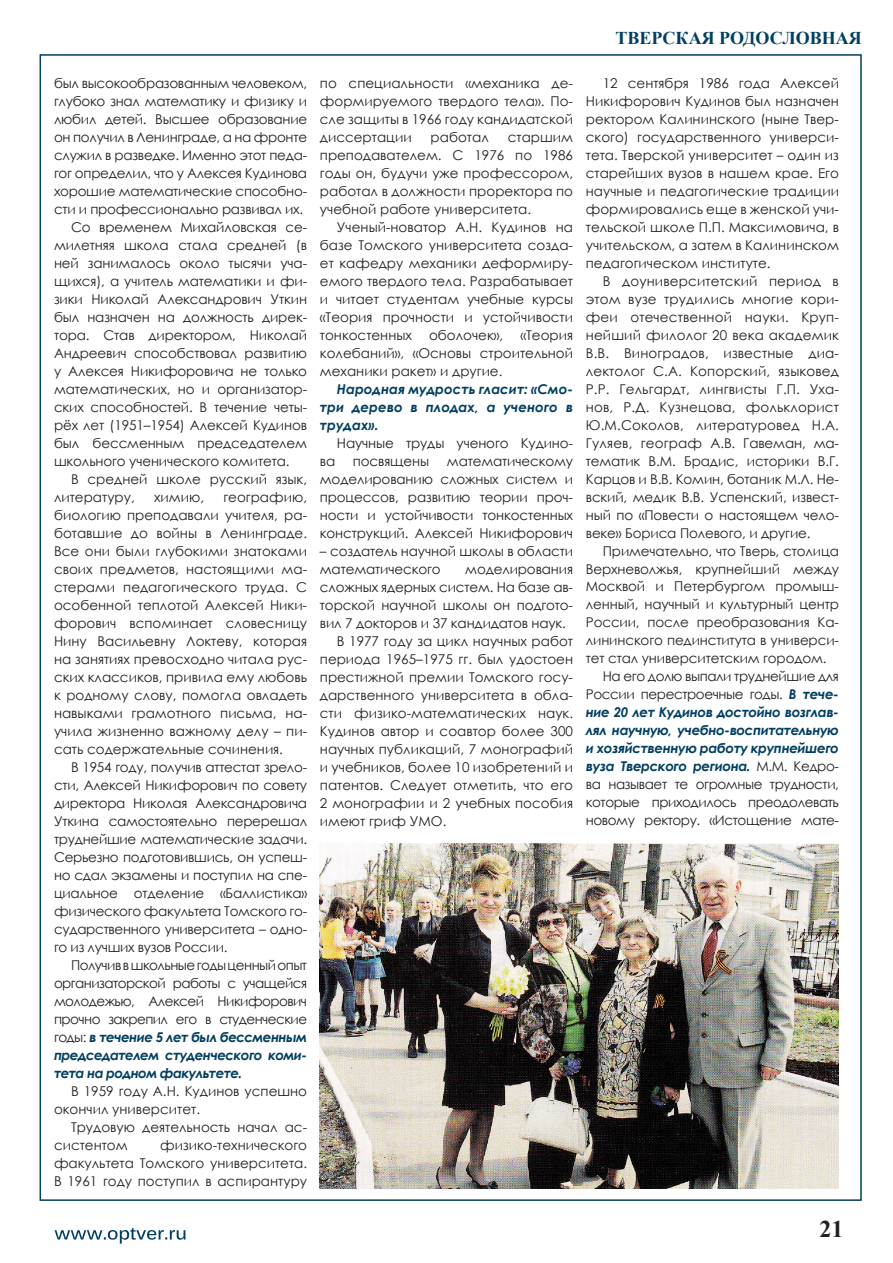
<style>
.page{position:relative;width:893px;height:1263px;background:#fff}
.page>*{position:absolute;margin:0;border:0;box-sizing:border-box;transform-origin:0 0}
.t1{font:700 24px "Times New Roman";color:#231f20}
.t2{font:700 18px "Times New Roman";color:#003e61}
.t3{font:13.5px/18px "Century Gothic";letter-spacing:-.01em;color:#231f20;text-align:justify}
.t4{font:italic 700 13.5px/18px "Century Gothic";letter-spacing:-.03em;color:#003e61;text-align:justify}
.t5{font:13.5px "Century Gothic";letter-spacing:-.03em;color:#231f20}
.s1{font-weight:700;font-style:italic;color:#003e61}
.s2{font-weight:400;font-style:normal;color:#231f20}
</style>
<div class="page">
<svg style="left:55px;top:1228px;width:131px;height:16px"></svg>
<img style="left:320px;top:843px;width:519px;height:346px">
<p class="t3" style="left:54px;top:74px;width:255px">был высокообразованным человеком,</p>
<p class="t3" style="left:54px;top:92px;width:255px">глубоко знал математику и физику и</p>
<p class="t3" style="left:54px;top:110px;width:255px">любил детей. Высшее образование</p>
<p class="t3" style="left:54px;top:128px;width:255px">он получил в Ленинграде, а на фронте</p>
<p class="t3" style="left:54px;top:146px;width:255px">служил в разведке. Именно этот педа-</p>
<p class="t3" style="left:54px;top:164px;width:255px">гог определил, что у Алексея Кудинова</p>
<p class="t3" style="left:54px;top:182px;width:255px">хорошие математические способно-</p>
<p class="t3" style="left:54px;top:200px;width:251px">сти и профессионально развивал их.</p>
<p class="t3" style="left:71px;top:218px;width:238px">Со временем Михайловская се-</p>
<p class="t3" style="left:54px;top:236px;width:255px">милетняя школа стала средней (в</p>
<p class="t3" style="left:54px;top:254px;width:255px">ней занималось около тысячи уча-</p>
<p class="t3" style="left:54px;top:272px;width:255px">щихся), а учитель математики и фи-</p>
<p class="t3" style="left:54px;top:290px;width:255px">зики Николай Александрович Уткин</p>
<p class="t3" style="left:54px;top:308px;width:255px">был назначен на должность дирек-</p>
<p class="t3" style="left:54px;top:326px;width:255px">тора. Став директором, Николай</p>
<p class="t3" style="left:54px;top:344px;width:255px">Андреевич способствовал развитию</p>
<p class="t3" style="left:54px;top:362px;width:255px">у Алексея Никифоровича не только</p>
<p class="t3" style="left:54px;top:380px;width:255px">математических, но и организатор-</p>
<p class="t3" style="left:54px;top:398px;width:255px">ских способностей. В течение четы-</p>
<p class="t3" style="left:54px;top:416px;width:255px">рёх лет (1951–1954) Алексей Кудинов</p>
<p class="t3" style="left:54px;top:434px;width:255px">был бессменным председателем</p>
<p class="t3" style="left:54px;top:452px;width:237px">школьного ученического комитета.</p>
<p class="t3" style="left:71px;top:470px;width:238px">В средней школе русский язык,</p>
<p class="t3" style="left:54px;top:488px;width:82px">литературу,</p>
<p class="t3" style="left:154px;top:488px;width:52px">химию,</p>
<p class="t3" style="left:54px;top:488px;width:255px;text-indent:169px">географию, биологию преподавали учителя, ра&shy;ботавшие до войны в Ленинграде.<br>Все они были глубокими знатоками своих предметов, настоящими ма&shy;стерами педагогического труда. С особенной теплотой Алексей Ники&shy;форович вспоминает словесницу Нину Васильевну Локтеву, которая на занятиях превосходно читала рус&shy;ских классиков, привила ему любовь к родному слову, помогла овладеть навыками грамотного письма, на&shy;учила жизненно важному делу – пи&shy;сать содержательные сочинения.</p>
<p class="t3" style="left:54px;top:758px;width:255px;text-indent:17px">В 1954 году, получив аттестат зрело&shy;сти, Алексей Никифорович по совету директора Николая Александровича Уткина самостоятельно перерешал труднейшие математические задачи.<br>Серьезно подготовившись, он успеш&shy;но сдал экзамены и поступил на спе&shy;циальное отделение «Баллистика» физического факультета Томского го&shy;сударственного университета – одно&shy;го из лучших вузов России.</p>
<p class="t3" style="left:54px;top:956px;width:255px;text-indent:17px">Получив в школьные годы ценный опыт организаторской работы с учащейся молодежью, Алексей Никифорович прочно закрепил его в студенческие годы: <span class="s1">в течение 5 лет был бессменным председателем студенческого коми&shy;тета на родном факультете.</span></p>
<p class="t3" style="left:54px;top:1082px;width:255px;text-indent:17px">В 1959 году А.Н. Кудинов успешно окончил университет.</p>
<p class="t3" style="left:54px;top:1118px;width:255px;text-indent:17px">Трудовую деятельность начал ас&shy;систентом</p>
<p class="t3" style="left:54px;top:1136px;width:255px;text-indent:106px">физико-технического факультета Томского университета.<br>В 1961 году поступил в аспирантуру</p>
<p class="t3" style="left:320px;top:74px;width:255px">по специальности «механика де&shy;формируемого твердого тела». По&shy;сле защиты в 1966 году кандидатской диссертации</p>
<p class="t3" style="left:431px;top:128px;width:60px">работал</p>
<p class="t3" style="left:320px;top:128px;width:255px;text-indent:188px">старшим преподавателем. С 1976 по 1986 годы он, будучи уже профессором, работал в должности проректора по учебной работе университета.</p>
<p class="t3" style="left:320px;top:218px;width:255px;text-indent:17px">Ученый-новатор А.Н. Кудинов на базе Томского университета созда&shy;ет кафедру механики деформиру&shy;емого твердого тела. Разрабатывает и читает студентам учебные курсы «Теория прочности и устойчивости тонкостенных</p>
<p class="t3" style="left:429px;top:326px;width:76px">оболочек»,</p>
<p class="t3" style="left:320px;top:326px;width:255px;text-indent:201px">«Теория колебаний», «Основы строительной механики ракет» и другие.</p>
<p class="t4" style="left:320px;top:380px;width:255px;text-indent:17px">Народная мудрость гласит: «Смо&shy;три дерево в плодах, а ученого в трудах».</p>
<p class="t3" style="left:337px;top:434px;width:238px">Научные труды ученого Кудино-</p>
<p class="t3" style="left:320px;top:452px;width:17px">ва</p>
<p class="t3" style="left:353px;top:452px;width:78px">посвящены</p>
<p class="t3" style="left:320px;top:452px;width:255px;text-indent:127px">математическому моделированию сложных систем и процессов, развитию теории проч&shy;ности и устойчивости тонкостенных конструкций. Алексей Никифорович</p>
<p class="t3" style="left:320px;top:542px;width:255px">– создатель научной школы в области математического</p>
<p class="t3" style="left:465px;top:560px;width:109px">моделирования</p>
<p class="t3" style="left:320px;top:578px;width:255px">сложных ядерных систем. На базе ав-</p>
<p class="t3" style="left:320px;top:596px;width:255px">торской научной школы он подгото-</p>
<p class="t3" style="left:320px;top:614px;width:248px">вил 7 докторов и 37 кандидатов наук.</p>
<p class="t3" style="left:337px;top:632px;width:238px">В 1977 году за цикл научных работ</p>
<p class="t3" style="left:320px;top:650px;width:255px">периода 1965–1975 гг. был удостоен</p>
<p class="t3" style="left:320px;top:668px;width:255px">престижной премии Томского госу-</p>
<p class="t3" style="left:320px;top:686px;width:255px">дарственного университета в обла-</p>
<p class="t3" style="left:320px;top:704px;width:255px">сти физико-математических наук.</p>
<p class="t3" style="left:320px;top:722px;width:255px">Кудинов автор и соавтор более 300</p>
<p class="t3" style="left:320px;top:740px;width:255px">научных публикаций, 7 монографий</p>
<p class="t3" style="left:320px;top:758px;width:255px">и учебников, более 10 изобретений и</p>
<p class="t3" style="left:320px;top:776px;width:255px">патентов. Следует отметить, что его</p>
<p class="t3" style="left:320px;top:794px;width:255px">2 монографии и 2 учебных пособия</p>
<p class="t3" style="left:320px;top:812px;width:128px">имеют гриф УМО.</p>
<h2 class="t2" style="left:615px;top:25px;width:248px">ТВЕРСКАЯ РОДОСЛОВНАЯ</h2>
<p class="t3" style="left:586px;top:73px;width:255px;text-indent:17px">12 сентября 1986 года Алексей Никифорович Кудинов был назначен ректором Калининского (ныне Твер&shy;ского) государственного универси&shy;тета. Тверской университет – один из старейших вузов в нашем крае. Его научные и педагогические традиции формировались еще в женской учи&shy;тельской школе П.П. Максимовича, в учительском, а затем в Калининском педагогическом институте.</p>
<p class="t3" style="left:586px;top:271px;width:255px;text-indent:17px">В доуниверситетский период в этом вузе трудились многие кори&shy;феи отечественной науки. Круп&shy;нейший филолог 20 века академик В.В. Виноградов, известные диа&shy;лектолог С.А. Копорский, языковед Р.Р. Гельгардт, лингвисты Г.П. Уха&shy;нов, Р.Д. Кузнецова, фольклорист Ю.М.Соколов, литературовед Н.А.<br>Гуляев, географ А.В. Гавеман, ма&shy;тематик В.М. Брадис, историки В.Г.<br>Карцов и В.В. Комин, ботаник М.Л. Не&shy;вский, медик В.В. Успенский, извест&shy;ный по «Повести о настоящем чело&shy;веке» Бориса Полевого, и другие.</p>
<p class="t3" style="left:603px;top:541px;width:238px">Примечательно, что Тверь, столица</p>
<p class="t3" style="left:586px;top:559px;width:255px">Верхневолжья, крупнейший между</p>
<p class="t3" style="left:586px;top:577px;width:255px">Москвой и Петербургом промыш-</p>
<p class="t3" style="left:586px;top:595px;width:255px">ленный, научный и культурный центр</p>
<p class="t3" style="left:586px;top:613px;width:255px">России, после преобразования Ка-</p>
<p class="t3" style="left:586px;top:631px;width:255px">лининского пединститута в универси-</p>
<p class="t3" style="left:586px;top:649px;width:242px">тет стал университетским городом.</p>
<p class="t5" style="left:603px;top:667px;width:238px">На его долю выпали труднейшие для</p>
<p class="t5" style="left:586px;top:685px;width:255px">России перестроечные годы. <span class="s1">В тече-</span></p>
<p class="t4" style="left:586px;top:703px;width:255px">ние 20 лет Кудинов достойно возглав-</p>
<p class="t4" style="left:586px;top:721px;width:255px">лял научную, учебно-воспитательную</p>
<p class="t4" style="left:586px;top:739px;width:255px">и хозяйственную работу крупнейшего</p>
<p class="t4" style="left:586px;top:757px;width:255px">вуза Тверского региона. <span class="s2">М.М. Кедро-</span></p>
<p class="t5" style="left:586px;top:775px;width:255px">ва называет те огромные трудности,</p>
<p class="t5" style="left:586px;top:793px;width:255px">которые приходилось преодолевать</p>
<p class="t5" style="left:586px;top:811px;width:255px">новому ректору. «Истощение мате-</p>
<h1 class="t1" style="left:820px;top:1212px;width:25px">21</h1>
</div>
